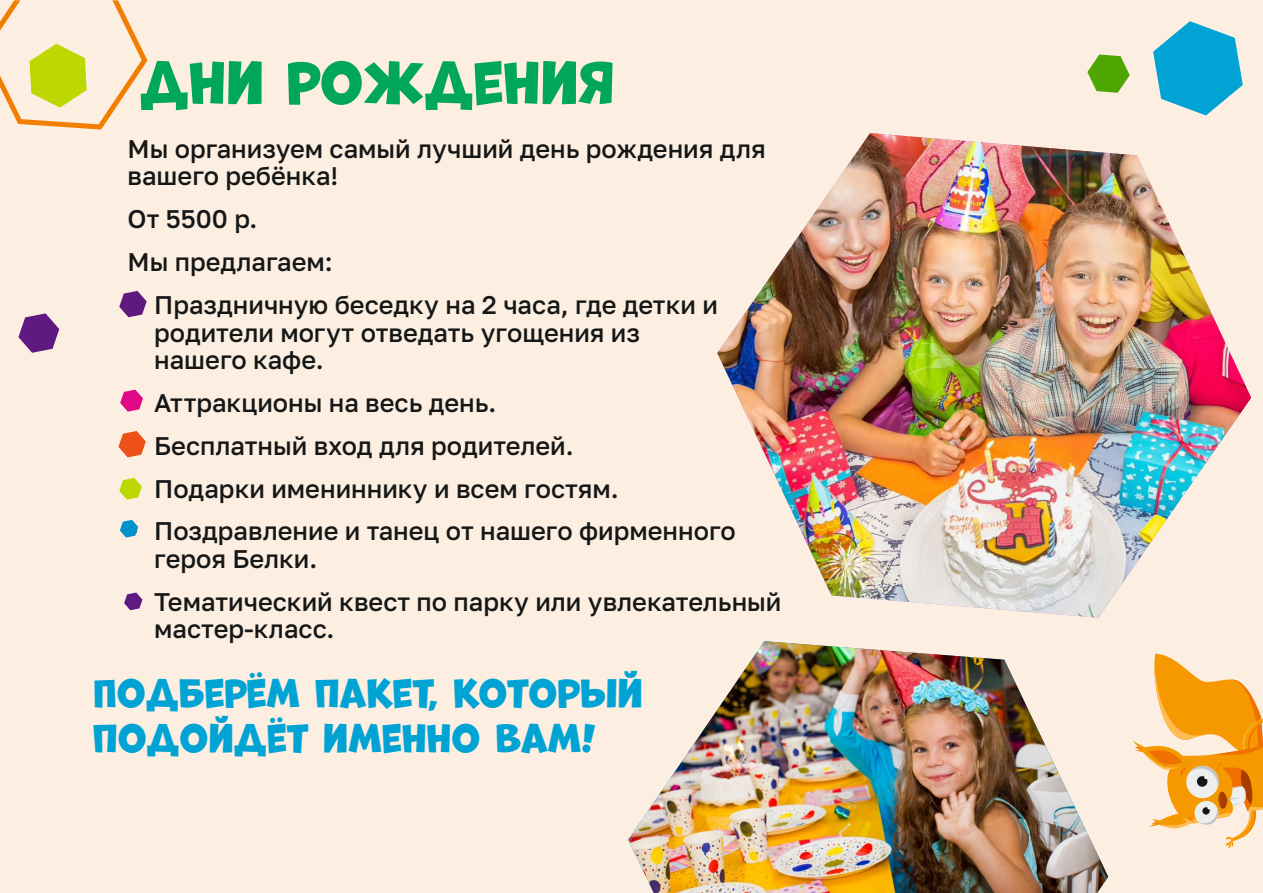
<style>
.page{position:relative;width:1263px;height:893px;background:#fcefe2}
.page>*{position:absolute;margin:0;border:0;box-sizing:border-box;transform-origin:0 0}
.t1{font:55.35px "Marvin";color:#00a759}
.t2{font:37.05px/44.8px "Marvin";color:#00a3d4}
.t3{font:500 25.5px/42.9px "Golos Text";color:#151616}
</style>
<div class="page">
<svg style="left:18px;top:313px;width:41px;height:40px"></svg>
<img style="left:628px;top:641px;width:480px;height:252px">
<svg style="left:0;top:0;width:147px;height:130px"></svg>
<svg style="left:1153px;top:21px;width:90px;height:94px"></svg>
<img style="left:717px;top:133px;width:534px;height:485px">
<svg style="left:1132px;top:654px;width:131px;height:194px"></svg>
<svg style="left:1087px;top:55px;width:43px;height:38px"></svg>
<svg style="left:119px;top:291px;width:28px;height:26px"></svg>
<svg style="left:120px;top:390px;width:23px;height:22px"></svg>
<svg style="left:118px;top:431px;width:28px;height:26px"></svg>
<svg style="left:119px;top:478px;width:23px;height:22px"></svg>
<svg style="left:120px;top:520px;width:18px;height:17px"></svg>
<svg style="left:124px;top:592px;width:18px;height:18px"></svg>
<h1 class="t1" style="left:140px;top:52px;width:476px">Дни рождения</h1>
<p class="t3" style="left:128px;top:137px;width:640px;line-height:27.6px">Мы организуем самый лучший день рождения для вашего ребёнка!</p>
<p class="t3" style="left:128px;top:200px;width:131px">От 5500 р.</p>
<p class="t3" style="left:128px;top:243px;width:207px">Мы предлагаем:</p>
<p class="t3" style="left:154px;top:286px;width:565px">Праздничную беседку на 2 часа, где детки и</p>
<p class="t3" style="left:154px;top:321px;width:487px;line-height:27.6px">родители могут отведать угощения из нашего кафе.</p>
<p class="t3" style="left:154px;top:383px;width:583px">Аттракционы на весь день.<br>Бесплатный вход для родителей.<br>Подарки имениннику и всем гостям.<br>Поздравление и танец от нашего фирменного</p>
<p class="t3" style="left:154px;top:540px;width:629px">героя Белки.<br>Тематический квест по парку или увлекательный</p>
<p class="t3" style="left:154px;top:610px;width:182px">мастер-класс.</p>
<h2 class="t2" style="left:93px;top:672px;width:552px">Подберём пакет, который подойдёт именно Вам!</h2>
</div>
